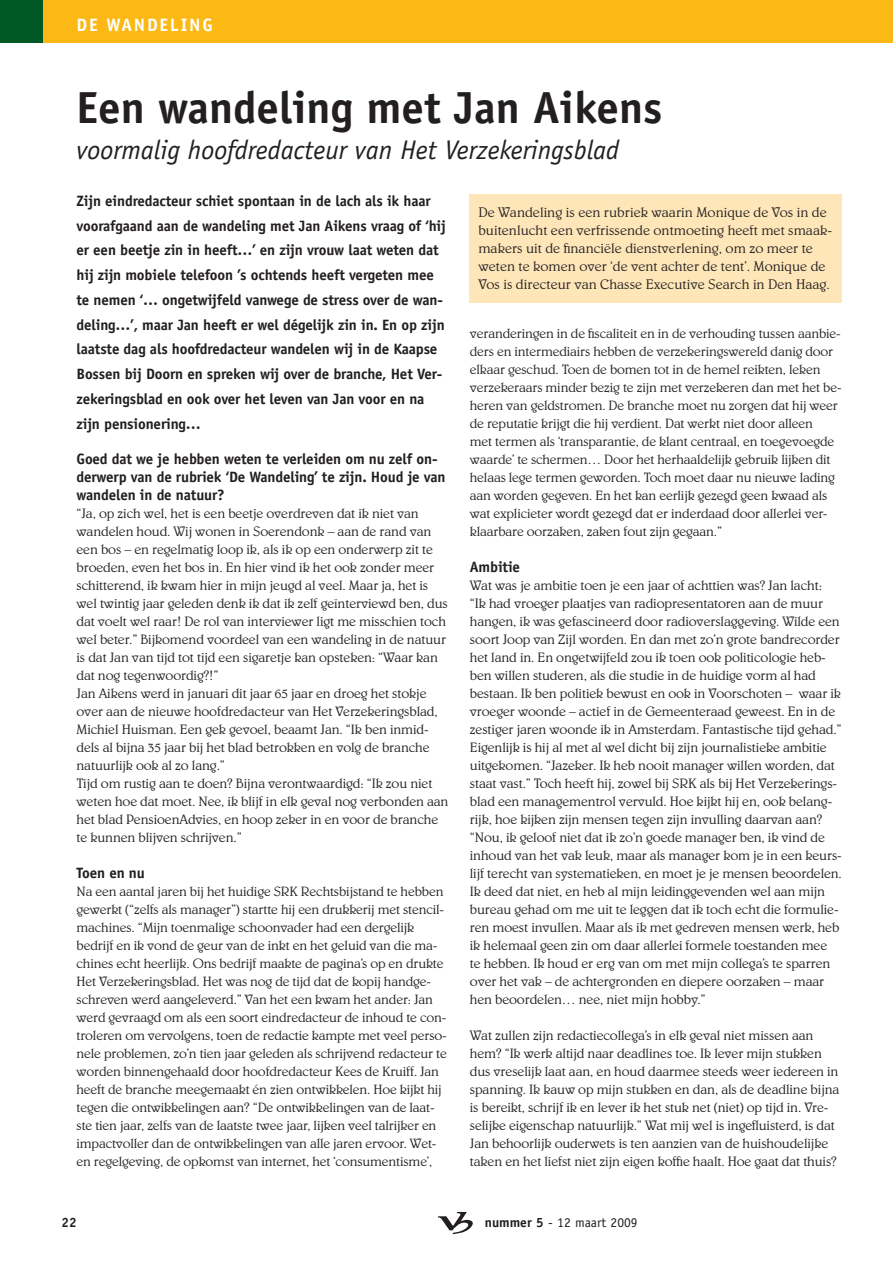
<style>
.page{position:relative;width:893px;height:1263px;background:#fff}
.page>*{position:absolute;margin:0;border:0;box-sizing:border-box;transform-origin:0 0}
.Algemeen_kop_K1{font:700 45px "Officina Sans";color:#231f20}
.Algemeen_kop_K1-2{font:italic 27px "Officina Sans";color:#231f20}
.t1{font:700 18px "Officina Sans";letter-spacing:.1em;color:#fff}
.Algemeen_intro{font:700 15px/24.8px "Officina Sans";letter-spacing:-.01em;color:#231f20}
.Algemeen_tussenkop_K{font:700 15px/18px "Officina Sans";letter-spacing:-.01em;color:#231f20}
.Algemeen_tekst_kader{font:300 14.1px/18px "Belwe";color:#231f20}
.Algemeen_tekst{font:300 13.8px/18px "Belwe";letter-spacing:-.01em;color:#231f20}
.Algemeen_tekst-2{font:300 13.65px/18px "Belwe";letter-spacing:-.01em;color:#231f20}
.Normaal{font:13.5px "Officina Sans";color:#231f20}
.t2{font:700 13.5px "Officina Sans";color:#231f20}
.s1{font-weight:700}
</style>
<div class="page">
<svg style="left:438px;top:1212px;width:35px;height:22px"></svg>
<div style="left:0;top:0;width:893px;height:43px;background:#fcb814"></div>
<div style="left:0;top:0;width:43px;height:43px;background:#005824"></div>
<div style="left:470px;top:194px;width:372px;height:108px;background:#fee6b9"></div>
<p class="t1" style="left:77px;top:14px;width:138px">DE WANDELING</p>
<p class="Algemeen_kop_K1" style="left:77px;top:80px;width:587px">Een wandeling met Jan Aikens</p>
<p class="Algemeen_kop_K1-2" style="left:77px;top:134px;width:544px">voormalig hoofdredacteur van Het Verzekeringsblad</p>
<p class="Algemeen_intro" style="left:77px;top:188px;width:371px">Zijn eindredacteur schiet spontaan in de lach als ik haar voorafgaand aan de wandeling met Jan Aikens vraag of ‘hij er een beetje zin in heeft…’ en zijn vrouw laat weten dat hij zijn mobiele telefoon ’s ochtends heeft vergeten mee te nemen ‘… ongetwijfeld vanwege de stress over de wan&shy;deling…’, maar Jan heeft er wel dégelijk zin in. En op zijn laatste dag als hoofdredacteur wandelen wij in de Kaapse Bossen bij Doorn en spreken wij over de branche, Het Ver&shy;zekeringsblad en ook over het leven van Jan voor en na zijn pensionering…</p>
<p class="Algemeen_tussenkop_K" style="left:77px;top:450px;width:370px">Goed dat we je hebben weten te verleiden om nu zelf on&shy;derwerp van de rubriek ‘De Wandeling’ te zijn. Houd je van wandelen in de natuur?</p>
<p class="Algemeen_tekst" style="left:77px;top:504px;width:373px">“Ja, op zich wel, het is een beetje overdreven dat ik niet van wandelen houd. Wij wonen in Soerendonk – aan de rand van een bos – en regelmatig loop ik, als ik op een onderwerp zit te broeden, even het bos in. En hier vind ik het ook zonder meer schitterend, ik kwam hier in mijn jeugd al veel. Maar ja, het is wel twintig jaar geleden denk ik dat ik zelf geïnterviewd ben, dus dat voelt wel raar! De rol van interviewer ligt me misschien toch wel beter.” Bijkomend voordeel van een wandeling in de natuur is dat Jan van tijd tot tijd een sigaretje kan opsteken: “Waar kan dat nog tegenwoordig?!”</p>
<p class="Algemeen_tekst" style="left:77px;top:684px;width:363px">Jan Aikens werd in januari dit jaar 65 jaar en droeg het stokje over aan de nieuwe hoofdredacteur van Het Verzekeringsblad, Michiel Huisman. Een gek gevoel, beaamt Jan. “Ik ben inmid&shy;dels al bijna 35 jaar bij het blad betrokken en volg de branche natuurlijk ook al zo lang.”</p>
<p class="Algemeen_tekst" style="left:77px;top:774px;width:373px">Tijd om rustig aan te doen? Bijna verontwaardigd: “Ik zou niet weten hoe dat moet. Nee, ik blijf in elk geval nog verbonden aan het blad PensioenAdvies, en hoop zeker in en voor de branche te kunnen blijven schrijven.”</p>
<p class="Algemeen_tussenkop_K" style="left:77px;top:864px;width:70px">Toen en nu</p>
<p class="Algemeen_tekst-2" style="left:77px;top:883px;width:372px">Na een aantal jaren bij het huidige SRK Rechtsbijstand te hebben gewerkt (“zelfs als manager”) startte hij een drukkerij met stencil&shy;machines. “Mijn toenmalige schoonvader had een dergelijk bedrijf en ik vond de geur van de inkt en het geluid van die ma&shy;chines echt heerlijk. Ons bedrijf maakte de pagina’s op en drukte Het Verzekeringsblad. Het was nog de tijd dat de kopij handge&shy;schreven werd aangeleverd.” Van het een kwam het ander: Jan werd gevraagd om als een soort eindredacteur de inhoud te con&shy;troleren om vervolgens, toen de redactie kampte met veel perso&shy;nele problemen, zo’n tien jaar geleden als schrijvend redacteur te worden binnengehaald door hoofdredacteur Kees de Kruiff. Jan heeft de branche meegemaakt én zien ontwikkelen. Hoe kijkt hij tegen die ontwikkelingen aan? “De ontwikkelingen van de laat&shy;ste tien jaar, zelfs van de laatste twee jaar, lijken veel talrijker en impactvoller dan de ontwikkelingen van alle jaren ervoor. Wet&shy;en regelgeving, de opkomst van internet, het ‘consumentisme’,</p>
<p class="Algemeen_tekst_kader" style="left:478px;top:203px;width:355px">De Wandeling is een rubriek waarin Monique de Vos in de buitenlucht een verfrissende ontmoeting heeft met smaak&shy;makers uit de financiële dienstverlening, om zo meer te weten te komen over ‘de vent achter de tent’. Monique de Vos is directeur van Chasse Executive Search in Den Haag.</p>
<p class="Algemeen_tekst-2" style="left:470px;top:325px;width:373px">veranderingen in de fiscaliteit en in de verhouding tussen aanbie&shy;ders en intermediairs hebben de verzekeringswereld danig door elkaar geschud. Toen de bomen tot in de hemel reikten, leken verzekeraars minder bezig te zijn met verzekeren dan met het be&shy;heren van geldstromen. De branche moet nu zorgen dat hij weer de reputatie krijgt die hij verdient. Dat werkt niet door alleen<br>met termen als ‘transparantie, de klant centraal, en toegevoegde waarde’ te schermen… Door het herhaaldelijk gebruik lijken dit helaas lege termen geworden. Toch moet daar nu nieuwe lading aan worden gegeven. En het kan eerlijk gezegd geen kwaad als wat explicieter wordt gezegd dat er inderdaad door allerlei ver&shy;klaarbare oorzaken, zaken fout zijn gegaan.”</p>
<p class="Algemeen_tussenkop_K" style="left:470px;top:558px;width:52px">Ambitie</p>
<p class="Algemeen_tekst" style="left:470px;top:576px;width:374px">Wat was je ambitie toen je een jaar of achttien was? Jan lacht:<br>“Ik had vroeger plaatjes van radiopresentatoren aan de muur hangen, ik was gefascineerd door radioverslaggeving. Wilde een soort Joop van Zijl worden. En dan met zo’n grote bandrecorder het land in. En ongetwijfeld zou ik toen ook politicologie heb&shy;ben willen studeren, als die studie in de huidige vorm al had bestaan. Ik ben politiek bewust en ook in Voorschoten – waar ik vroeger woonde – actief in de Gemeenteraad geweest. En in de zestiger jaren woonde ik in Amsterdam. Fantastische tijd gehad.” Eigenlijk is hij al met al wel dicht bij zijn journalistieke ambitie uitgekomen. “Jazeker. Ik heb nooit manager willen worden, dat staat vast.” Toch heeft hij, zowel bij SRK als bij Het Verzekerings&shy;blad een managementrol vervuld. Hoe kijkt hij en, ook belang&shy;rijk, hoe kijken zijn mensen tegen zijn invulling daarvan aan? “Nou, ik geloof niet dat ik zo’n goede manager ben, ik vind de inhoud van het vak leuk, maar als manager kom je in een keurs&shy;lijf terecht van systematieken, en moet je je mensen beoordelen.<br>Ik deed dat niet, en heb al mijn leidinggevenden wel aan mijn bureau gehad om me uit te leggen dat ik toch echt die formulie&shy;ren moest invullen. Maar als ik met gedreven mensen werk, heb ik helemaal geen zin om daar allerlei formele toestanden mee<br>te hebben. Ik houd er erg van om met mijn collega’s te sparren over het vak – de achtergronden en diepere oorzaken – maar hen beoordelen… nee, niet mijn hobby.”</p>
<p class="Algemeen_tekst" style="left:470px;top:1026px;width:371px">Wat zullen zijn redactiecollega’s in elk geval niet missen aan hem? “Ik werk altijd naar deadlines toe. Ik lever mijn stukken dus vreselijk laat aan, en houd daarmee steeds weer iedereen in spanning. Ik kauw op mijn stukken en dan, als de deadline bijna is bereikt, schrijf ik en lever ik het stuk net (niet) op tijd in. Vre&shy;selijke eigenschap natuurlijk.” Wat mij wel is ingefluisterd, is dat Jan behoorlijk ouderwets is ten aanzien van de huishoudelijke taken en het liefst niet zijn eigen koffie haalt. Hoe gaat dat thuis?</p>
<p class="t2" style="left:62px;top:1214px;width:17px">22</p>
<p class="Normaal" style="left:485px;top:1214px;width:154px"><span class="s1">nummer 5</span> - 12 maart 2009</p>
</div>
